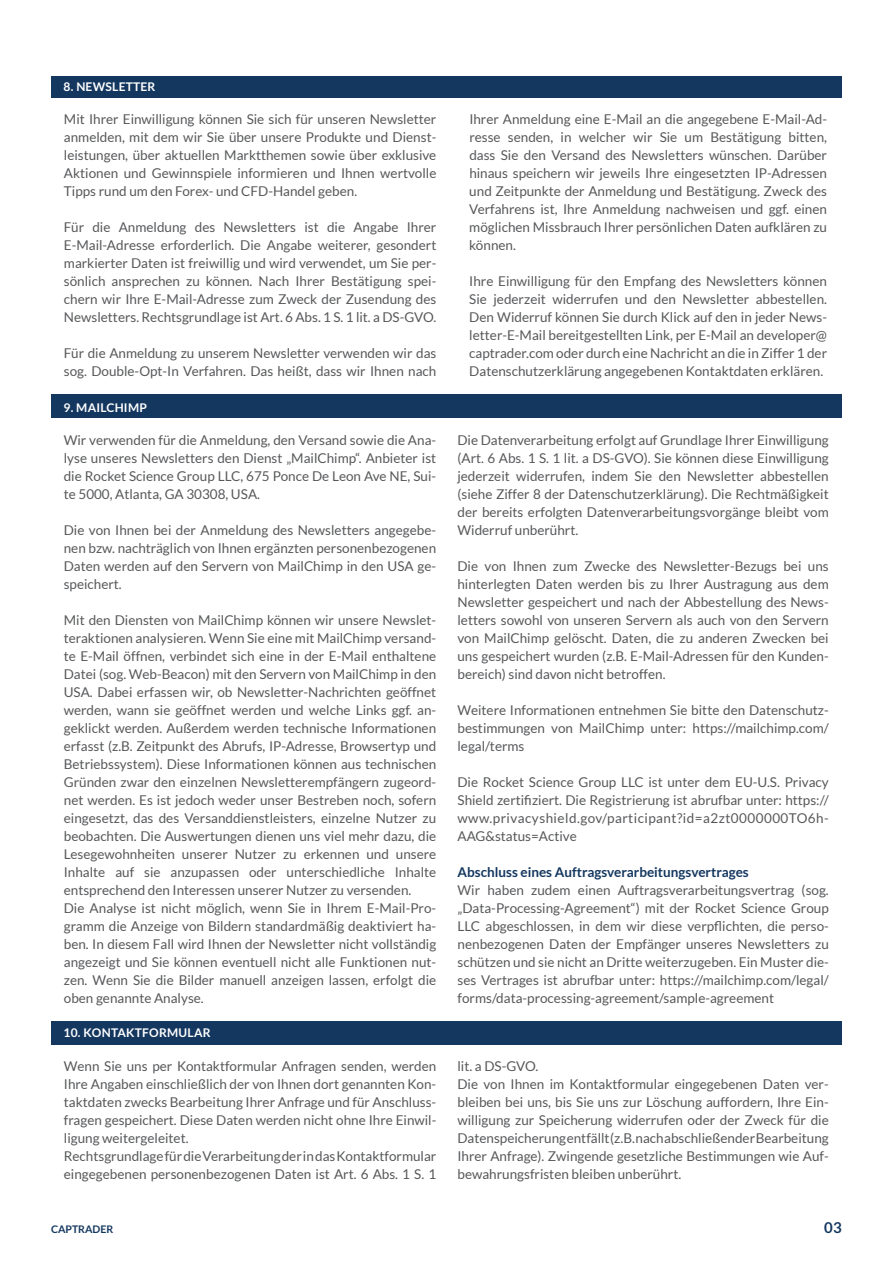
<style>
.page{position:relative;width:893px;height:1263px;background:#fff}
.page>*{position:absolute;margin:0;border:0;box-sizing:border-box;transform-origin:0 0}
.t1{font:700 15px "Lato";color:#14375f}
.t2{font:13.5px/18px "Lato";color:#57585a;text-align:justify}
.t3{font:700 13.5px "Lato";color:#14375f}
.t4{font:700 12px "Lato";letter-spacing:.02em;color:#fff}
.t5{font:700 10.5px "Lato";color:#14375f}
</style>
<div class="page">
<div style="left:51px;top:76px;width:791px;height:22px;background:#14375f"></div>
<div style="left:51px;top:395px;width:791px;height:23px;background:#14375f"></div>
<div style="left:51px;top:1021px;width:791px;height:23px;background:#14375f"></div>
<p class="t4" style="left:64px;top:80px;width:93px">8. NEWSLETTER</p>
<p class="t2" style="left:64px;top:110px;width:374px">Mit Ihrer Einwilligung können Sie sich für unseren Newsletter anmelden, mit dem wir Sie über unsere Produkte und Dienst&shy;leistungen, über aktuellen Marktthemen sowie über exklusive Aktionen und Gewinnspiele informieren und Ihnen wertvolle Tipps rund um den Forex- und CFD-Handel geben.</p>
<p class="t2" style="left:64px;top:218px;width:374px">Für die Anmeldung des Newsletters ist die Angabe Ihrer E-Mail-Adresse erforderlich. Die Angabe weiterer, gesondert markierter Daten ist freiwillig und wird verwendet, um Sie per&shy;sönlich ansprechen zu können. Nach Ihrer Bestätigung spei&shy;chern wir Ihre E-Mail-Adresse zum Zweck der Zusendung des Newsletters. Rechtsgrundlage ist Art. 6 Abs. 1 S. 1 lit. a DS-GVO.</p>
<p class="t2" style="left:64px;top:344px;width:374px">Für die Anmeldung zu unserem Newsletter verwenden wir das sog. Double-Opt-In Verfahren. Das heißt, dass wir Ihnen nach</p>
<p class="t4" style="left:64px;top:400px;width:85px">9. MAILCHIMP</p>
<p class="t2" style="left:64px;top:431px;width:374px">Wir verwenden für die Anmeldung, den Versand sowie die Ana&shy;lyse unseres Newsletters den Dienst „MailChimp“. Anbieter ist die Rocket Science Group LLC, 675 Ponce De Leon Ave NE, Sui&shy;te 5000, Atlanta, GA 30308, USA.</p>
<p class="t2" style="left:64px;top:521px;width:374px">Die von Ihnen bei der Anmeldung des Newsletters angegebe&shy;nen bzw. nachträglich von Ihnen ergänzten personenbezogenen Daten werden auf den Servern von MailChimp in den USA ge&shy;speichert.</p>
<p class="t2" style="left:64px;top:611px;width:374px;text-align:left">Mit den Diensten von MailChimp können wir unsere Newslet&shy;teraktionen analysieren. Wenn Sie eine mit MailChimp versand&shy;te E-Mail öffnen, verbindet sich eine in der E-Mail enthaltene Datei (sog. Web-Beacon) mit den Servern von MailChimp in den USA. Dabei erfassen wir, ob Newsletter-Nachrichten geöffnet werden, wann sie geöffnet werden und welche Links ggf. an&shy;geklickt werden. Außerdem werden technische Informationen erfasst (z.B. Zeitpunkt des Abrufs, IP-Adresse, Browsertyp und Betriebssystem). Diese Informationen können aus technischen Gründen zwar den einzelnen Newsletterempfängern zugeord&shy;net werden. Es ist jedoch weder unser Bestreben noch, sofern eingesetzt, das des Versanddienstleisters, einzelne Nutzer zu beobachten. Die Auswertungen dienen uns viel mehr dazu, die Lesegewohnheiten unserer Nutzer zu erkennen und unsere Inhalte auf sie anzupassen oder unterschiedliche Inhalte entsprechend den Interessen unserer Nutzer zu versenden.<br>Die Analyse ist nicht möglich, wenn Sie in Ihrem E-Mail-Pro&shy;gramm die Anzeige von Bildern standardmäßig deaktiviert ha&shy;ben. In diesem Fall wird Ihnen der Newsletter nicht vollständig angezeigt und Sie können eventuell nicht alle Funktionen nut&shy;zen. Wenn Sie die Bilder manuell anzeigen lassen, erfolgt die oben genannte Analyse.</p>
<p class="t4" style="left:64px;top:1026px;width:149px">10. KONTAKTFORMULAR</p>
<p class="t2" style="left:64px;top:1057px;width:374px;text-align:left">Wenn Sie uns per Kontaktformular Anfragen senden, werden Ihre Angaben einschließlich der von Ihnen dort genannten Kon&shy;taktdaten zwecks Bearbeitung Ihrer Anfrage und für Anschluss&shy;fragen gespeichert. Diese Daten werden nicht ohne Ihre Einwil&shy;ligung weitergeleitet.<br>Rechtsgrundlage für die Verarbeitung der in das Kontaktformular eingegebenen personenbezogenen Daten ist Art. 6 Abs. 1 S. 1</p>
<p class="t2" style="left:469px;top:110px;width:359px">Ihrer Anmeldung eine E-Mail an die angegebene E-Mail-Ad&shy;resse senden, in welcher wir Sie um Bestätigung bitten, dass Sie den Versand des Newsletters wünschen. Darüber hinaus speichern wir jeweils Ihre eingesetzten IP-Adressen und Zeitpunkte der Anmeldung und Bestätigung. Zweck des Verfahrens ist, Ihre Anmeldung nachweisen und ggf. einen möglichen Missbrauch Ihrer persönlichen Daten aufklären zu können.</p>
<p class="t2" style="left:469px;top:272px;width:359px">Ihre Einwilligung für den Empfang des Newsletters können Sie jederzeit widerrufen und den Newsletter abbestellen.<br>Den Widerruf können Sie durch Klick auf den in jeder News&shy;letter-E-Mail bereitgestellten Link, per E-Mail an developer@ captrader.com oder durch eine Nachricht an die in Ziffer 1 der Datenschutzerklärung angegebenen Kontaktdaten erklären.</p>
<p class="t2" style="left:457px;top:431px;width:373px">Die Datenverarbeitung erfolgt auf Grundlage Ihrer Einwilligung (Art. 6 Abs. 1 S. 1 lit. a DS-GVO). Sie können diese Einwilligung jederzeit widerrufen, indem Sie den Newsletter abbestellen (siehe Ziffer 8 der Datenschutzerklärung). Die Rechtmäßigkeit der bereits erfolgten Datenverarbeitungsvorgänge bleibt vom Widerruf unberührt.</p>
<p class="t2" style="left:457px;top:557px;width:373px">Die von Ihnen zum Zwecke des Newsletter-Bezugs bei uns hinterlegten Daten werden bis zu Ihrer Austragung aus dem Newsletter gespeichert und nach der Abbestellung des News&shy;letters sowohl von unseren Servern als auch von den Servern von MailChimp gelöscht. Daten, die zu anderen Zwecken bei uns gespeichert wurden (z.B. E-Mail-Adressen für den Kunden&shy;bereich) sind davon nicht betroffen.</p>
<p class="t2" style="left:457px;top:701px;width:373px">Weitere Informationen entnehmen Sie bitte den Datenschutz&shy;bestimmungen von MailChimp unter: https://mailchimp.com/ legal/terms</p>
<p class="t2" style="left:457px;top:773px;width:373px">Die Rocket Science Group LLC ist unter dem EU-U.S. Privacy Shield zertifiziert. Die Registrierung ist abrufbar unter: https:// www.privacyshield.gov/participant?id=a2zt0000000TO6h-AAG&amp;status=Active</p>
<p class="t3" style="left:457px;top:864px;width:293px">Abschluss eines Auftragsverarbeitungsvertrages</p>
<p class="t2" style="left:457px;top:881px;width:373px">Wir haben zudem einen Auftragsverarbeitungsvertrag (sog. „Data-Processing-Agreement“) mit der Rocket Science Group LLC abgeschlossen, in dem wir diese verpflichten, die perso&shy;nenbezogenen Daten der Empfänger unseres Newsletters zu schützen und sie nicht an Dritte weiterzugeben. Ein Muster die&shy;ses Vertrages ist abrufbar unter: https://mailchimp.com/legal/ forms/data-processing-agreement/sample-agreement</p>
<p class="t2" style="left:457px;top:1057px;width:373px;text-align:left">lit. a DS-GVO.<br>Die von Ihnen im Kontaktformular eingegebenen Daten ver&shy;bleiben bei uns, bis Sie uns zur Löschung auffordern, Ihre Ein&shy;willigung zur Speicherung widerrufen oder der Zweck für die Datenspeicherung entfällt (z.B. nach abschließender Bearbeitung Ihrer Anfrage). Zwingende gesetzliche Bestimmungen wie Auf&shy;bewahrungsfristen bleiben unberührt.</p>
<p class="t5" style="left:51px;top:1223px;width:64px">CAPTRADER</p>
<p class="t1" style="left:824px;top:1218px;width:19px">03</p>
</div>
